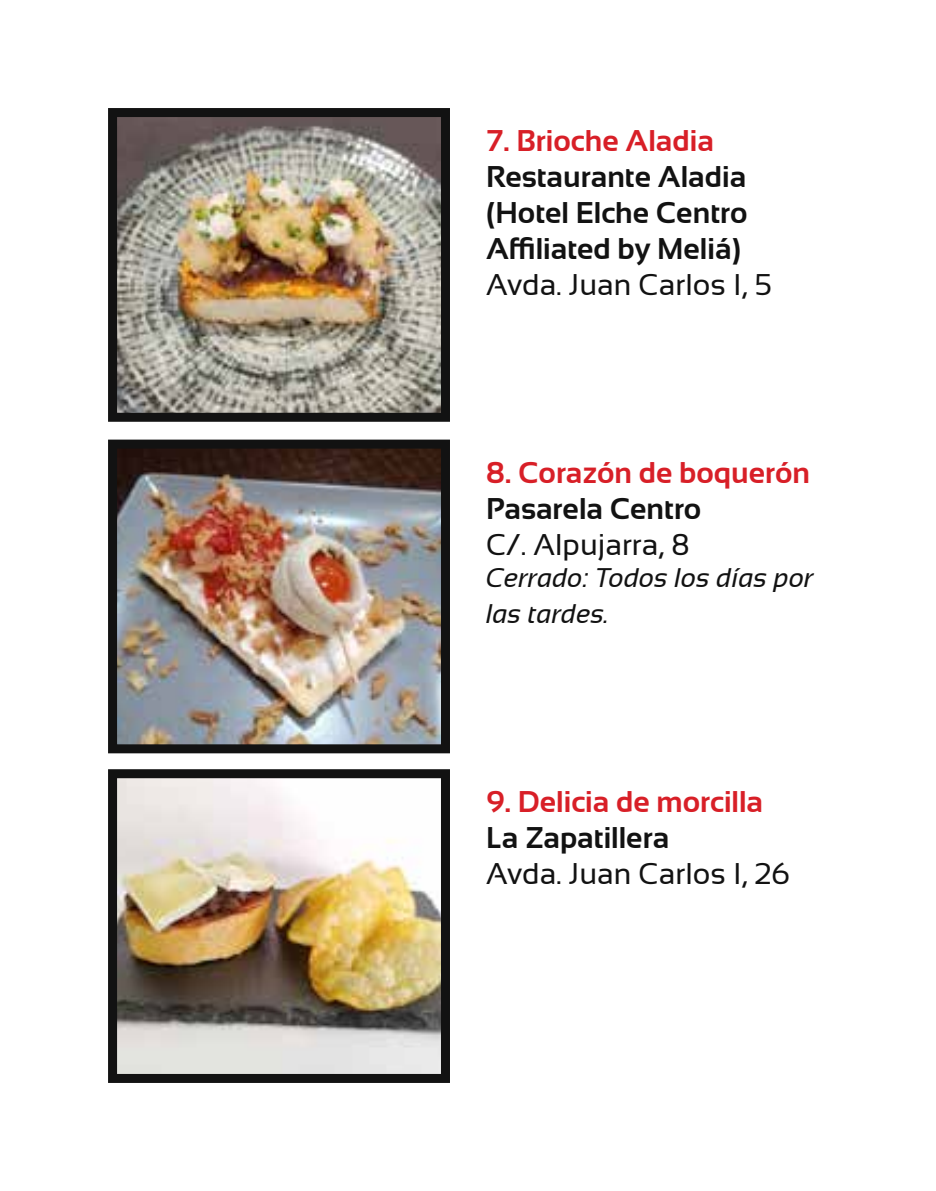
<style>
.page{position:relative;width:936px;height:1191px;background:#fff}
.page>*{position:absolute;margin:0;border:0;box-sizing:border-box;transform-origin:0 0}
.t1{font:700 30px/36px "Sansation";color:#121212;text-align:justify}
.t2{font:700 30px "Sansation";color:#d81f27}
.t3{font:30px "Sansation";color:#121212}
.t4{font:italic 27px/36px "Sansation";color:#121212}
</style>
<div class="page">
<img style="left:118px;top:779px;width:322px;height:294px">
<div style="left:108px;top:769px;width:342px;height:314px;border:9px solid #121212"></div>
<img style="left:118px;top:449px;width:322px;height:294px">
<div style="left:108px;top:439px;width:342px;height:314px;border:9px solid #121212"></div>
<img style="left:118px;top:118px;width:322px;height:294px">
<div style="left:108px;top:108px;width:342px;height:314px;border:9px solid #121212"></div>
<p class="t2" style="left:486px;top:124px;width:229px">7. Brioche Aladia</p>
<p class="t1" style="left:486px;top:159px;width:263px">Restaurante Aladia (Hotel Elche Centro Affiliated by Meliá)</p>
<p class="t3" style="left:486px;top:268px;width:287px">Avda. Juan Carlos I, 5</p>
<p class="t2" style="left:486px;top:455px;width:325px">8. Corazón de boquerón</p>
<p class="t1" style="left:486px;top:490px;width:217px">Pasarela Centro</p>
<p class="t3" style="left:486px;top:527px;width:205px">C/. Alpujarra, 8</p>
<p class="t4" style="left:486px;top:560px;width:329px">Cerrado: Todos los días por las tardes.</p>
<p class="t2" style="left:486px;top:785px;width:279px">9. Delicia de morcilla</p>
<p class="t1" style="left:486px;top:820px;width:185px">La Zapatillera</p>
<p class="t3" style="left:486px;top:857px;width:305px">Avda. Juan Carlos I, 26</p>
</div>
